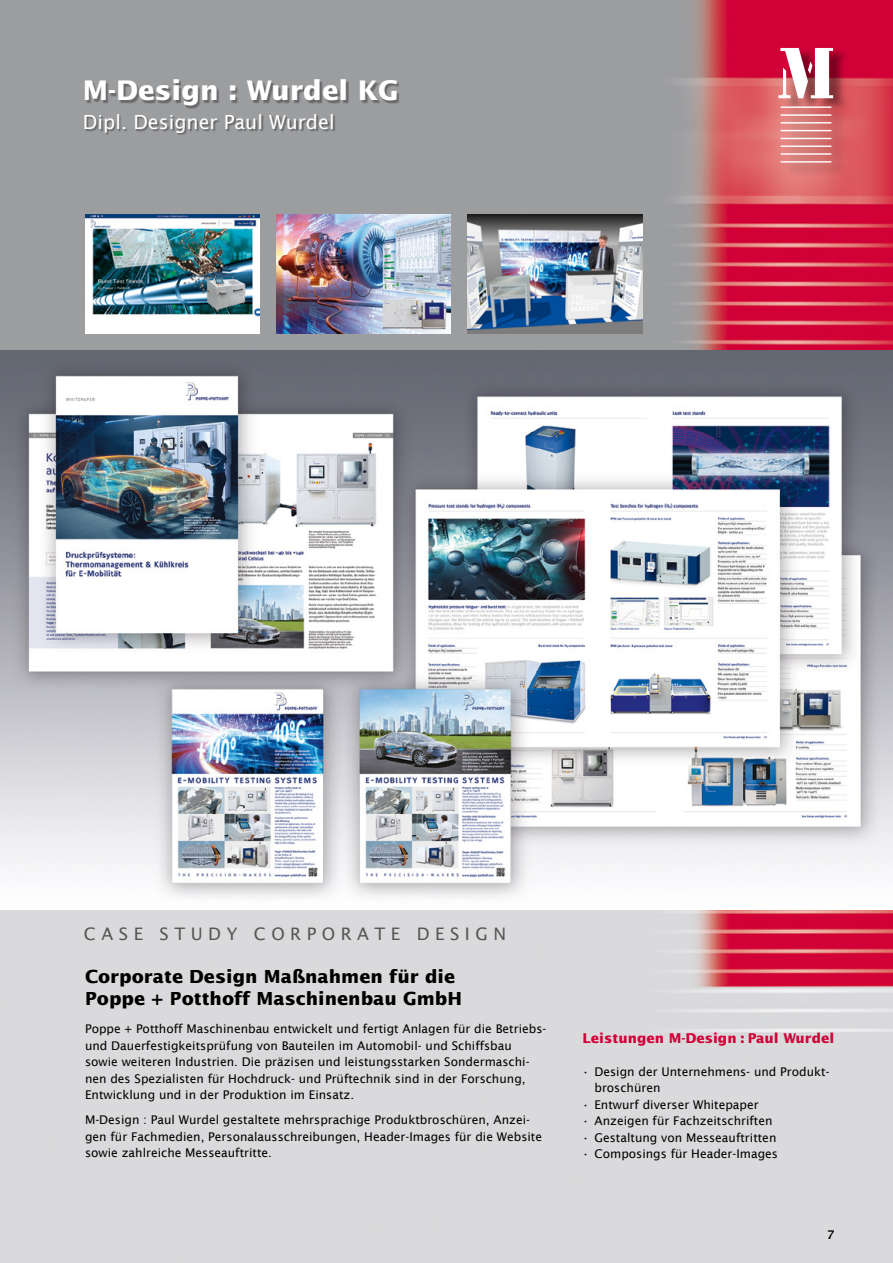
<style>
.page{position:relative;width:893px;height:1263px;background:#fff}
.page>*{position:absolute;margin:0;border:0;box-sizing:border-box;transform-origin:0 0}
.t1{font:700 27px "Lucida Sans";color:#fff}
.t2{font:19.5px "Lucida Sans";color:#fff}
.t3{font:700 18px/21.6px "Lucida Sans";color:#000}
.t4{font:17.25px "Lucida Sans";letter-spacing:.32em;color:#565655}
.t5{font:700 13.5px "Lucida Sans";color:#d20037}
.t6{font:12px/16.5px "Lucida Sans";color:#000}
.t7{font:600 12px "Lucida Sans";color:#000}
</style>
<div class="page">
<img style="left:0;top:0;width:893px;height:1263px">
<div style="left:782px;top:48px;width:68px;height:128px;background:#000;opacity:.42"></div>
<hr style="left:781px;top:106px;width:50px;height:2px;background:#fff">
<hr style="left:781px;top:114px;width:50px;height:2px;background:#fff">
<hr style="left:781px;top:122px;width:50px;height:2px;background:#fff">
<hr style="left:781px;top:130px;width:50px;height:1px;background:#fff">
<hr style="left:781px;top:138px;width:50px;height:1px;background:#fff">
<hr style="left:781px;top:146px;width:50px;height:1px;background:#fff">
<hr style="left:781px;top:153px;width:50px;height:2px;background:#fff">
<hr style="left:781px;top:161px;width:50px;height:2px;background:#fff">
<svg style="left:778px;top:48px;width:55px;height:50px"></svg>
<div style="left:85px;top:114px;width:250px;height:21px;background:#000;opacity:.37"></div>
<div style="left:86px;top:81px;width:314px;height:28px;background:#000;opacity:.34"></div>
<img style="left:0;top:351px;width:893px;height:558px">
<img style="left:85px;top:215px;width:174px;height:119px">
<img style="left:468px;top:215px;width:174px;height:119px">
<img style="left:276px;top:215px;width:175px;height:119px">
<h1 class="t1" style="left:83px;top:74px;width:317px">M-Design : Wurdel KG</h1>
<h2 class="t2" style="left:83px;top:111px;width:253px">Dipl. Designer Paul Wurdel</h2>
<h3 class="t4" style="left:84px;top:924px;width:424px">CASE STUDY CORPORATE DESIGN</h3>
<h3 class="t3" style="left:85px;top:966px;width:378px">Corporate Design Maßnahmen für die<br>Poppe + Potthoff Maschinenbau GmbH</h3>
<p class="t6" style="left:85px;top:1020px;width:463px">Poppe + Potthoff Maschinenbau entwickelt und fertigt Anlagen für die Betriebs&shy;und Dauerfestigkeitsprüfung von Bauteilen im Automobil- und Schiffsbau sowie weiteren Industrien. Die präzisen und leistungsstarken Sondermaschi&shy;nen des Spezialisten für Hochdruck- und Prüftechnik sind in der Forschung, Entwicklung und in der Produktion im Einsatz.</p>
<p class="t6" style="left:85px;top:1111px;width:459px">M-Design : Paul Wurdel gestaltete mehrsprachige Produktbroschüren, Anzei&shy;gen für Fachmedien, Personalausschreibungen, Header-Images für die Website sowie zahlreiche Messeauftritte.</p>
<p class="t5" style="left:583px;top:1030px;width:253px">Leistungen M-Design : Paul Wurdel</p>
<p class="t6" style="left:594px;top:1063px;width:237px;text-indent:-13px">• Design der Unternehmens- und Produkt&shy;broschüren</p>
<p class="t6" style="left:582px;top:1096px;width:179px">• Entwurf diverser Whitepaper</p>
<p class="t6" style="left:582px;top:1112px;width:192px">• Anzeigen für Fachzeitschriften</p>
<p class="t6" style="left:582px;top:1129px;width:196px">• Gestaltung von Messeauftritten</p>
<p class="t6" style="left:582px;top:1145px;width:198px">• Composings für Header-Images</p>
<p class="t7" style="left:827px;top:1228px;width:9px">7</p>
</div>
